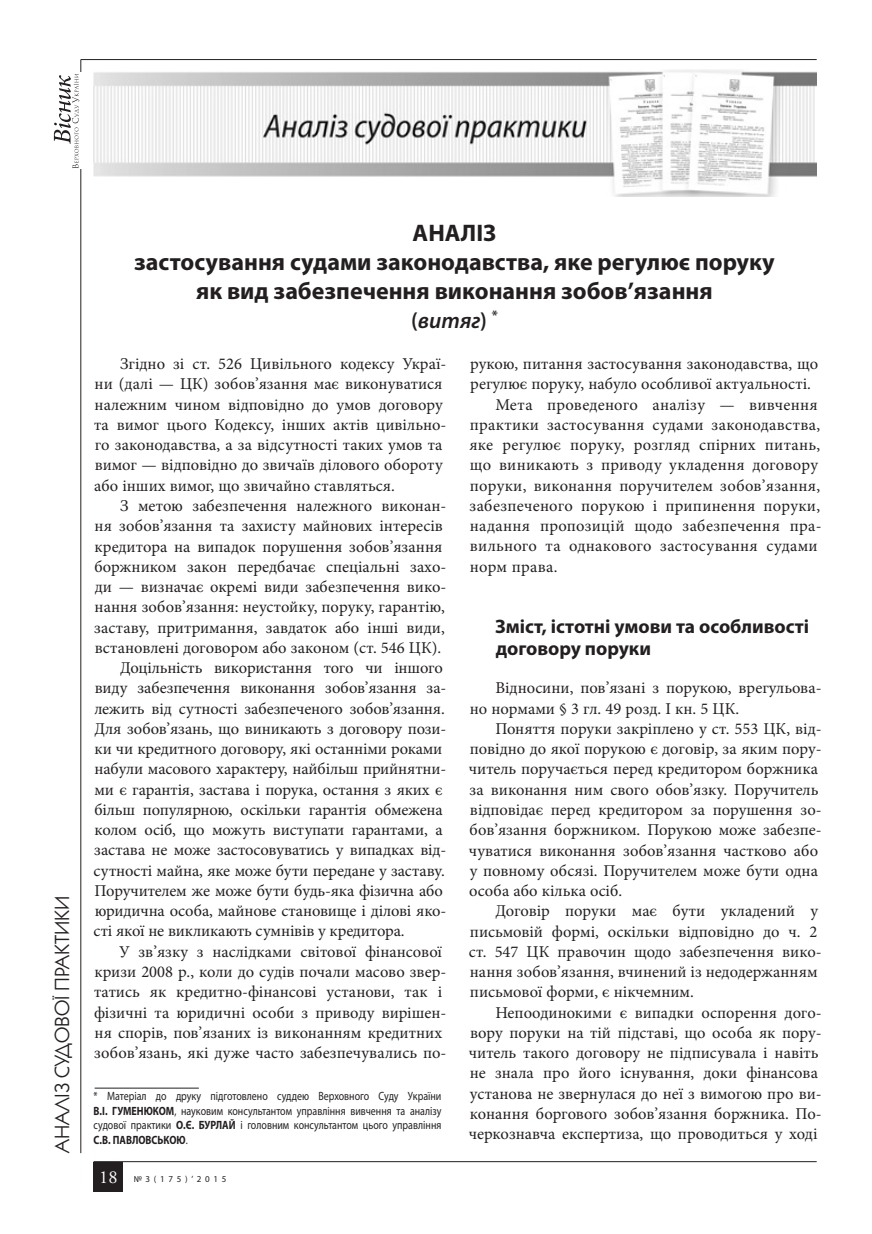
<style>
.page{position:relative;width:872px;height:1234px;background:#fff}
.page>*{position:absolute;margin:0;border:0;box-sizing:border-box;transform-origin:0 0}
.t1{font:700 24px/28.8px "Myriad Pro";color:#231f20;text-align:center}
.t2{font:italic 600 22.5px "Myriad Pro";color:#231f20}
.t3{font:20.7px "Kabel C";color:#231f20}
.t4{font:700 19.5px/22.4px "Myriad Pro";color:#231f20}
.t5{font:18.3px "Adobe Garamond Pro";color:#fff}
.t6{font:16.5px/20.2px "Minion Pro";color:#231f20}
.t7{font:12px/14.4px "Myriad Pro";color:#231f20;text-align:justify;scale:.83 1}
.t8{font:9px "Myriad Pro";letter-spacing:.41em;color:#231f20}
.s1{font-style:normal}
.s2{font-weight:700}
</style>
<div class="page">
<hr style="left:81px;top:59px;width:735px;height:1px;background:#231f20">
<hr style="left:81px;top:60px;width:1px;height:1092px;background:#231f20">
<hr style="left:94px;top:1161px;width:722px;height:1px;background:#231f20">
<div style="left:94px;top:1161px;width:29px;height:30px;background:#231f20"></div>
<div style="left:72px;top:72px;width:12px;height:97px;background:#fff"></div>
<svg style="left:54px;top:74px;width:25px;height:94px"></svg>
<img style="left:94px;top:69px;width:722px;height:128px">
<hr style="left:95px;top:1087px;width:104px;height:1px;background:#231f20">
<p class="t3" style="left:50px;top:1152px;width:259px;rotate:-90deg">Аналіз судової практики</p>
<h1 class="t1" style="left:134px;top:218px;width:642px">АНАЛІЗ<br>застосування судами законодавства, яке регулює поруку як вид забезпечення виконання зобов’язання</h1>
<h2 class="t2" style="left:411px;top:305px;width:88px"><span class="s1">(</span>витяг<span class="s1">)</span> <sup>*</sup></h2>
<p class="t6" style="left:94px;top:354px;width:354px;text-indent:26px">Згідно зі ст. 526 Цивільного кодексу Украї&shy;ни (далі — ЦК) зобов’язання має виконуватися належним чином відповідно до умов договору та вимог цього Кодексу, інших актів цивільно&shy;го законодавства, а за відсутності таких умов та вимог — відповідно до звичаїв ділового обороту або інших вимог, що звичайно ставляться.</p>
<p class="t6" style="left:120px;top:495px;width:328px">З метою забезпечення належного виконан-</p>
<p class="t6" style="left:95px;top:516px;width:350px">ня зобов’язання та захисту майнових інтересів</p>
<p class="t6" style="left:95px;top:536px;width:349px">кредитора на випадок порушення зобов’язання</p>
<p class="t6" style="left:94px;top:556px;width:353px">боржником закон передбачає спеціальні захо-</p>
<p class="t6" style="left:95px;top:576px;width:353px">ди — визначає окремі види забезпечення вико-</p>
<p class="t6" style="left:95px;top:597px;width:352px">нання зобов’язання: неустойку, поруку, гарантію,</p>
<p class="t6" style="left:94px;top:617px;width:352px">заставу, притримання, завдаток або інші види,</p>
<p class="t6" style="left:95px;top:637px;width:348px">встановлені договором або законом (ст. 546 ЦК).</p>
<p class="t6" style="left:120px;top:657px;width:324px">Доцільність використання того чи іншого</p>
<p class="t6" style="left:95px;top:678px;width:353px">виду забезпечення виконання зобов’язання за-</p>
<p class="t6" style="left:94px;top:698px;width:352px">лежить від сутності забезпеченого зобов’язання.</p>
<p class="t6" style="left:95px;top:718px;width:353px">Для зобов’язань, що виникають з договору пози-</p>
<p class="t6" style="left:95px;top:738px;width:349px">ки чи кредитного договору, які останніми роками</p>
<p class="t6" style="left:95px;top:759px;width:353px">набули масового характеру, найбільш прийнятни-</p>
<p class="t6" style="left:95px;top:779px;width:349px">ми є гарантія, застава і порука, остання з яких є</p>
<p class="t6" style="left:94px;top:799px;width:350px">більш популярною, оскільки гарантія обмежена</p>
<p class="t6" style="left:95px;top:819px;width:349px">колом осіб, що можуть виступати гарантами, а</p>
<p class="t6" style="left:94px;top:839px;width:353px">застава не може застосовуватись у випадках від-</p>
<p class="t6" style="left:94px;top:860px;width:353px">сутності майна, яке може бути передане у заставу.</p>
<p class="t6" style="left:95px;top:880px;width:350px">Поручителем же може бути будь-яка фізична або</p>
<p class="t6" style="left:95px;top:900px;width:353px">юридична особа, майнове становище і ділові яко-</p>
<p class="t6" style="left:94px;top:920px;width:312px">сті якої не викликають сумнівів у кредитора.</p>
<p class="t6" style="left:119px;top:941px;width:324px">У зв’язку з наслідками світової фінансової</p>
<p class="t6" style="left:95px;top:961px;width:353px">кризи 2008 р., коли до судів почали масово звер-</p>
<p class="t6" style="left:94px;top:981px;width:349px">татись як кредитно-фінансові установи, так і</p>
<p class="t6" style="left:94px;top:1001px;width:354px">фізичні та юридичні особи з приводу вирішен-</p>
<p class="t6" style="left:95px;top:1022px;width:349px">ня спорів, пов’язаних із виконанням кредитних</p>
<p class="t6" style="left:94px;top:1042px;width:353px">зобов’язань, які дуже часто забезпечувались по-</p>
<p class="t6" style="left:470px;top:353px;width:349px">рукою, питання застосування законодавства, що</p>
<p class="t6" style="left:470px;top:374px;width:342px">регулює поруку, набуло особливої актуальності.</p>
<p class="t6" style="left:495px;top:394px;width:324px">Мета проведеного аналізу — вивчення</p>
<p class="t6" style="left:470px;top:414px;width:352px">практики застосування судами законодавства,</p>
<p class="t6" style="left:469px;top:434px;width:352px">яке регулює поруку, розгляд спірних питань,</p>
<p class="t6" style="left:470px;top:455px;width:349px">що виникають з приводу укладення договору</p>
<p class="t6" style="left:470px;top:475px;width:352px">поруки, виконання поручителем зобов’язання,</p>
<p class="t6" style="left:469px;top:495px;width:352px">забезпеченого порукою і припинення поруки,</p>
<p class="t6" style="left:470px;top:515px;width:353px">надання пропозицій щодо забезпечення пра-</p>
<p class="t6" style="left:470px;top:536px;width:349px">вильного та однакового застосування судами</p>
<p class="t6" style="left:470px;top:556px;width:89px">норм права.</p>
<p class="t4" style="left:495px;top:614px;width:315px">Зміст, істотні умови та особливості договору поруки</p>
<p class="t6" style="left:470px;top:678px;width:353px;text-indent:25px">Відносини, пов’язані з порукою, врегульова&shy;но нормами § 3 гл. 49 розд. І кн. 5 ЦК.</p>
<p class="t6" style="left:469px;top:718px;width:354px;text-indent:27px">Поняття поруки закріплено у ст. 553 ЦК, від&shy;повідно до якої порукою є договір, за яким пору&shy;читель поручається перед кредитором боржника за виконання ним свого обов’язку. Поручитель відповідає перед кредитором за порушення зо&shy;бов’язання боржником. Порукою може забезпе&shy;чуватися виконання зобов’язання частково або у повному обсязі. Поручителем може бути одна особа або кілька осіб.</p>
<p class="t6" style="left:469px;top:900px;width:354px;text-indent:26px">Договір поруки має бути укладений у письмовій формі, оскільки відповідно до ч. 2 ст. 547 ЦК правочин щодо забезпечення вико&shy;нання зобов’язання, вчинений із недодержанням письмової форми, є нікчемним.</p>
<p class="t6" style="left:469px;top:1002px;width:354px;text-indent:27px">Непоодинокими є випадки оспорення дого&shy;вору поруки на тій підставі, що особа як пору&shy;читель такого договору не підписувала і навіть не знала про його існування, доки фінансова установа не звернулася до неї з вимогою про ви&shy;конання боргового зобов’язання боржника. По&shy;черкознавча експертиза, що проводиться у ході</p>
<p class="t7" style="left:94px;top:1088px;width:420px">* Матеріал до друку підготовлено суддею Верховного Суду України <span class="s2">В.І. ГУМЕНЮКОМ</span>, науковим консультантом управління вивчення та аналізу судової практики <span class="s2">О.Є. БУРЛАЙ</span> і головним консультантом цього управління <span class="s2">С.В. ПАВЛОВСЬКОЮ</span>.</p>
<p class="t5" style="left:99px;top:1166px;width:20px">18</p>
<p class="t8" style="left:134px;top:1173px;width:94px">№3(175)’2015</p>
</div>
